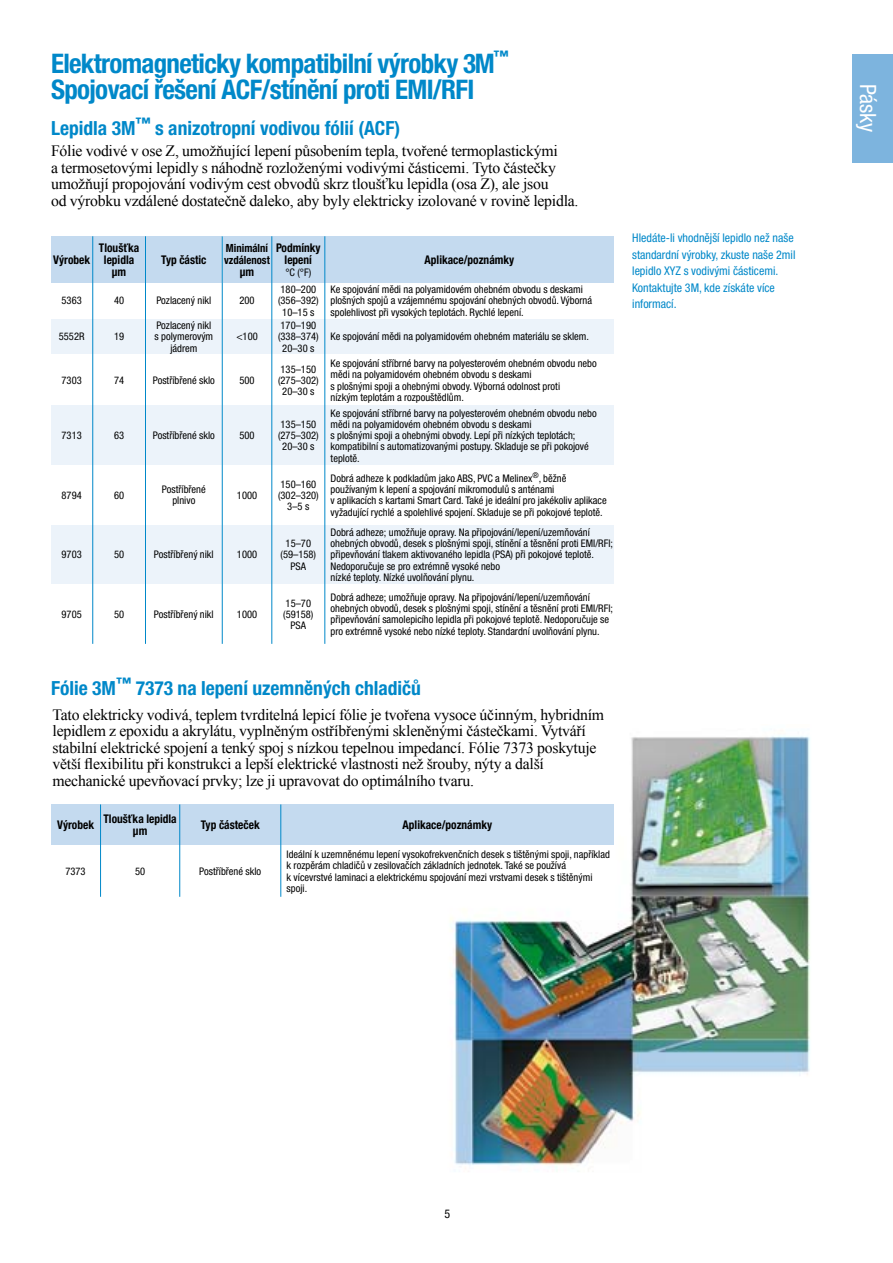
<style>
.page{position:relative;width:893px;height:1263px;background:#fff}
.page>*{position:absolute;margin:0;border:0;box-sizing:border-box;transform-origin:0 0}
.t1{font:700 condensed 27px/25.5px "Helvetica Neue LT Pro";letter-spacing:-.025em;color:#0088c9}
.t2{font:condensed 22.5px "Helvetica Neue LT Pro";letter-spacing:-.005em;color:#fff}
.t3{font:700 condensed 19.5px "Helvetica Neue LT Pro";color:#0088c9}
.t4{font:15.75px/16.5px "Times New Roman";letter-spacing:-.015em;color:#000}
.t5{font:condensed 12px/16.5px "Helvetica Neue LT Pro";color:#0088c9}
.t6{font:700 condensed 12px/12px "Helvetica Neue LT Pro";color:#000;text-align:center;scale:.95 1}
.t7{font:condensed 12px "Helvetica Neue LT Pro";color:#000}
.t8{font:700 condensed 11.25px/12px "Helvetica Neue LT Pro";color:#000;scale:.95 1}
.t9{font:condensed 10.5px/11.2px "Helvetica Neue LT Pro";color:#000;text-align:center}
</style>
<div class="page">
<img style="left:450px;top:736px;width:360px;height:435px">
<div style="left:51px;top:236px;width:41px;height:47px;background:#c4daef"></div>
<div style="left:93px;top:236px;width:52px;height:47px;background:#c4daef"></div>
<div style="left:146px;top:236px;width:76px;height:47px;background:#c4daef"></div>
<div style="left:223px;top:236px;width:48px;height:47px;background:#c4daef"></div>
<div style="left:272px;top:236px;width:52px;height:47px;background:#c4daef"></div>
<div style="left:325px;top:236px;width:289px;height:47px;background:#c4daef"></div>
<div style="left:51px;top:319px;width:41px;height:36px;background:#ecf3fa"></div>
<div style="left:93px;top:319px;width:52px;height:36px;background:#ecf3fa"></div>
<div style="left:146px;top:319px;width:76px;height:36px;background:#ecf3fa"></div>
<div style="left:223px;top:319px;width:48px;height:36px;background:#ecf3fa"></div>
<div style="left:272px;top:319px;width:52px;height:36px;background:#ecf3fa"></div>
<div style="left:325px;top:319px;width:289px;height:36px;background:#ecf3fa"></div>
<div style="left:51px;top:406px;width:41px;height:59px;background:#ecf3fa"></div>
<div style="left:93px;top:406px;width:52px;height:59px;background:#ecf3fa"></div>
<div style="left:146px;top:406px;width:76px;height:59px;background:#ecf3fa"></div>
<div style="left:223px;top:406px;width:48px;height:59px;background:#ecf3fa"></div>
<div style="left:272px;top:406px;width:52px;height:59px;background:#ecf3fa"></div>
<div style="left:325px;top:406px;width:289px;height:59px;background:#ecf3fa"></div>
<div style="left:51px;top:525px;width:41px;height:59px;background:#ecf3fa"></div>
<div style="left:93px;top:525px;width:52px;height:59px;background:#ecf3fa"></div>
<div style="left:146px;top:525px;width:76px;height:59px;background:#ecf3fa"></div>
<div style="left:223px;top:525px;width:48px;height:59px;background:#ecf3fa"></div>
<div style="left:272px;top:525px;width:52px;height:59px;background:#ecf3fa"></div>
<div style="left:325px;top:525px;width:289px;height:59px;background:#ecf3fa"></div>
<hr style="left:92px;top:236px;width:1px;height:408px;background:#0088c9">
<hr style="left:145px;top:236px;width:1px;height:408px;background:#0088c9">
<hr style="left:222px;top:236px;width:1px;height:408px;background:#0088c9">
<hr style="left:271px;top:236px;width:1px;height:408px;background:#0088c9">
<hr style="left:324px;top:236px;width:1px;height:408px;background:#0088c9">
<div style="left:51px;top:804px;width:49px;height:42px;background:#c4daef"></div>
<div style="left:101px;top:804px;width:78px;height:42px;background:#c4daef"></div>
<div style="left:180px;top:804px;width:100px;height:42px;background:#c4daef"></div>
<div style="left:281px;top:804px;width:333px;height:42px;background:#c4daef"></div>
<div style="left:281px;top:846px;width:333px;height:51px;background:#fff"></div>
<hr style="left:100px;top:804px;width:1px;height:93px;background:#0088c9">
<hr style="left:179px;top:804px;width:1px;height:93px;background:#0088c9">
<hr style="left:280px;top:804px;width:1px;height:93px;background:#0088c9">
<div style="left:853px;top:54px;width:40px;height:108px;background:#7db4de"></div>
<h1 class="t1" style="left:51px;top:51px;width:459px">Elektromagneticky kompatibilní výrobky 3M<sup>™<br></sup>Spojovací řešení ACF/stínění proti EMI/RFI</h1>
<h3 class="t3" style="left:51px;top:116px;width:351px">Lepidla 3M<sup>™</sup> s anizotropní vodivou fólií (ACF)</h3>
<p class="t4" style="left:51px;top:143px;width:529px">Fólie vodivé v ose Z, umožňující lepení působením tepla, tvořené termoplastickými<br>a termosetovými lepidly s náhodně rozloženými vodivými částicemi. Tyto částečky umožňují propojování vodivým cest obvodů skrz tloušťku lepidla (osa Z), ale jsou<br>od výrobku vzdálené dostatečně daleko, aby byly elektricky izolované v rovině lepidla.</p>
<p class="t6" style="left:53px;top:253px;width:40px">Výrobek</p>
<p class="t6" style="left:99px;top:241px;width:44px">Tloušťka lepidla µm</p>
<p class="t6" style="left:276px;top:241px;width:49px">Podmínky lepení</p>
<p class="t9" style="left:285px;top:266px;width:27px">°C (°F)</p>
<p class="t6" style="left:161px;top:253px;width:49px">Typ částic</p>
<p class="t8" style="left:224px;top:241px;width:50px">Minimální vzdálenost</p>
<p class="t6" style="left:240px;top:265px;width:17px">µm</p>
<p class="t6" style="left:425px;top:253px;width:96px">Aplikace/poznámky</p>
<p class="t9" style="left:62px;top:295px;width:22px">5363</p>
<p class="t9" style="left:114px;top:295px;width:12px">40</p>
<p class="t9" style="left:156px;top:295px;width:56px">Pozlacený nikl</p>
<p class="t9" style="left:239px;top:295px;width:17px">200</p>
<p class="t9" style="left:278px;top:284px;width:42px">180–200 (356–392)<br>10–15 s</p>
<p class="t9" style="left:331px;top:284px;width:263px;text-align:left">Ke spojování mědi na polyamidovém ohebném obvodu s deskami plošných spojů a vzájemnému spojování ohebných obvodů. Výborná spolehlivost při vysokých teplotách. Rychlé lepení.</p>
<p class="t9" style="left:59px;top:331px;width:27px">5552R</p>
<p class="t9" style="left:114px;top:331px;width:12px">19</p>
<p class="t9" style="left:155px;top:320px;width:60px">Pozlacený nikl s polymerovým jádrem</p>
<p class="t9" style="left:236px;top:331px;width:23px">&lt;100</p>
<p class="t9" style="left:278px;top:320px;width:42px">170–190 (338–374)<br>20–30 s</p>
<p class="t9" style="left:331px;top:331px;width:260px">Ke spojování mědi na polyamidovém ohebném materiálu se sklem.</p>
<p class="t9" style="left:62px;top:374px;width:22px">7303</p>
<p class="t9" style="left:114px;top:374px;width:12px">74</p>
<p class="t9" style="left:153px;top:374px;width:64px">Postříbřené sklo</p>
<p class="t9" style="left:239px;top:374px;width:17px">500</p>
<p class="t9" style="left:278px;top:363px;width:42px">135–150 (275–302)<br>20–30 s</p>
<p class="t9" style="left:331px;top:358px;width:268px;text-align:left">Ke spojování stříbrné barvy na polyesterovém ohebném obvodu nebo mědi na polyamidovém ohebném obvodu s deskami<br>s plošnými spoji a ohebnými obvody. Výborná odolnost proti<br>nízkým teplotám a rozpouštědlům.</p>
<p class="t9" style="left:62px;top:430px;width:22px">7313</p>
<p class="t9" style="left:114px;top:430px;width:12px">63</p>
<p class="t9" style="left:153px;top:430px;width:64px">Postříbřené sklo</p>
<p class="t9" style="left:239px;top:430px;width:17px">500</p>
<p class="t9" style="left:278px;top:419px;width:42px">135–150 (275–302)<br>20–30 s</p>
<p class="t9" style="left:331px;top:407px;width:268px;text-align:left">Ke spojování stříbrné barvy na polyesterovém ohebném obvodu nebo mědi na polyamidovém ohebném obvodu s deskami<br>s plošnými spoji a ohebnými obvody. Lepí při nízkých teplotách; kompatibilní s automatizovanými postupy. Skladuje se při pokojové teplotě.</p>
<p class="t9" style="left:62px;top:489px;width:22px">8794</p>
<p class="t9" style="left:114px;top:489px;width:12px">60</p>
<p class="t9" style="left:162px;top:484px;width:45px">Postříbřené plnivo</p>
<p class="t9" style="left:237px;top:489px;width:22px">1000</p>
<p class="t9" style="left:278px;top:478px;width:42px">150–160 (302–320)<br>3–5 s</p>
<p class="t9" style="left:331px;top:472px;width:278px;text-align:left">Dobrá adheze k podkladům jako ABS, PVC a Melinex<sup>®</sup>, běžně používaným k lepení a spojování mikromodulů s anténami<br>v aplikacích s kartami Smart Card. Také je ideální pro jakékoliv aplikace vyžadující rychlé a spolehlivé spojení. Skladuje se při pokojové teplotě.</p>
<p class="t9" style="left:62px;top:549px;width:22px">9703</p>
<p class="t9" style="left:114px;top:549px;width:12px">50</p>
<p class="t9" style="left:154px;top:549px;width:61px">Postříbřený nikl</p>
<p class="t9" style="left:237px;top:549px;width:22px">1000</p>
<p class="t9" style="left:281px;top:538px;width:37px">15–70 (59–158)<br>PSA</p>
<p class="t9" style="left:331px;top:526px;width:284px;text-align:left">Dobrá adheze; umožňuje opravy. Na připojování/lepení/uzemňování ohebných obvodů, desek s plošnými spoji, stínění a těsnění proti EMI/RFI; připevňování tlakem aktivovaného lepidla (PSA) při pokojové teplotě.<br>Nedoporučuje se pro extrémně vysoké nebo<br>nízké teploty. Nízké uvolňování plynu.</p>
<p class="t9" style="left:62px;top:608px;width:22px">9705</p>
<p class="t9" style="left:114px;top:608px;width:12px">50</p>
<p class="t9" style="left:154px;top:608px;width:61px">Postříbřený nikl</p>
<p class="t9" style="left:237px;top:608px;width:22px">1000</p>
<p class="t9" style="left:283px;top:597px;width:32px">15–70 (59158)<br>PSA</p>
<p class="t9" style="left:331px;top:591px;width:284px;text-align:left">Dobrá adheze; umožňuje opravy. Na připojování/lepení/uzemňování ohebných obvodů, desek s plošnými spoji, stínění a těsnění proti EMI/RFI; připevňování samolepicího lepidla při pokojové teplotě. Nedoporučuje se pro extrémně vysoké nebo nízké teploty. Standardní uvolňování plynu.</p>
<h3 class="t3" style="left:51px;top:676px;width:372px">Fólie 3M<sup>™</sup> 7373 na lepení uzemněných chladičů</h3>
<p class="t4" style="left:53px;top:706px;width:553px">Tato elektricky vodivá, teplem tvrditelná lepicí fólie je tvořena vysoce účinným, hybridním lepidlem z epoxidu a akrylátu, vyplněným ostříbřenými skleněnými částečkami. Vytváří stabilní elektrické spojení a tenký spoj s nízkou tepelnou impedancí. Fólie 7373 poskytuje větší flexibilitu při konstrukci a lepší elektrické vlastnosti než šrouby, nýty a další mechanické upevňovací prvky; lze ji upravovat do optimálního tvaru.</p>
<p class="t6" style="left:57px;top:819px;width:40px">Výrobek</p>
<p class="t6" style="left:104px;top:813px;width:79px">Tloušťka lepidla µm</p>
<p class="t6" style="left:201px;top:819px;width:64px">Typ částeček</p>
<p class="t6" style="left:403px;top:819px;width:96px">Aplikace/poznámky</p>
<p class="t9" style="left:66px;top:866px;width:22px">7373</p>
<p class="t9" style="left:135px;top:866px;width:12px">50</p>
<p class="t9" style="left:199px;top:866px;width:64px">Postříbřené sklo</p>
<p class="t9" style="left:287px;top:849px;width:325px;text-align:left">Ideální k uzemněnému lepení vysokofrekvenčních desek s tištěnými spoji, například k rozpěrám chladičů v zesilovačích základních jednotek. Také se používá<br>k vícevrstvé laminaci a elektrickému spojování mezi vrstvami desek s tištěnými spoji.</p>
<p class="t5" style="left:632px;top:229px;width:165px">Hledáte-li vhodnější lepidlo než naše standardní výrobky, zkuste naše 2mil lepidlo XYZ s vodivými částicemi.<br>Kontaktujte 3M, kde získáte více informací.</p>
<h2 class="t2" style="left:881px;top:84px;width:50px;rotate:90deg">Pásky</h2>
<p class="t7" style="left:444px;top:1206px;width:7px">5</p>
</div>
